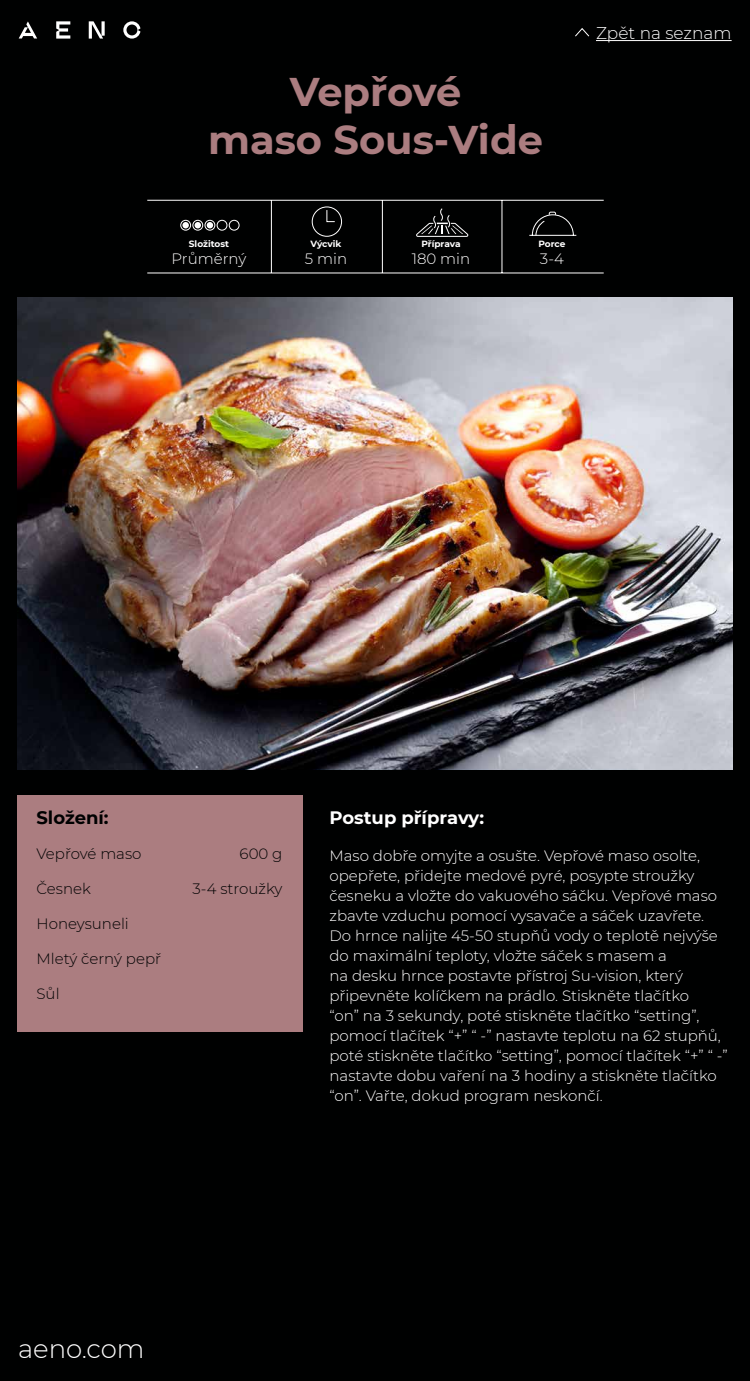
<style>
.page{position:relative;width:750px;height:1381px;background:#000101}
.page>*{position:absolute;margin:0;border:0;box-sizing:border-box;transform-origin:0 0}
.t1{font:700 40px/48px "Montserrat";color:#ab7d80;text-align:center}
.t2{font:300 26px "Montserrat";color:#fff}
.t3{font:700 18px "Montserrat";color:#fff}
.t4{font:700 18px "Montserrat";color:#000101}
.t5{font:300 17px "Montserrat";color:#fff}
.t6{font:300 15px/20px "Montserrat";color:#fff}
.t7{font:300 15px "Montserrat";color:#000101}
.t8{font:700 9px "Montserrat";letter-spacing:-.005em;color:#fff}
</style>
<div class="page">
<svg style="left:89px;top:21px;width:16px;height:18px"></svg>
<svg style="left:123px;top:21px;width:17px;height:18px"></svg>
<svg style="left:19px;top:21px;width:18px;height:18px"></svg>
<svg style="left:56px;top:21px;width:14px;height:18px"></svg>
<svg style="left:575px;top:28px;width:15px;height:9px"></svg>
<hr style="left:596px;top:40px;width:136px;height:1px;background:#fff">
<div style="left:18px;top:795px;width:286px;height:237px;background:#ab7d80"></div>
<hr style="left:147px;top:200px;width:457px;height:1px;background:#fff">
<hr style="left:147px;top:273px;width:457px;height:1px;background:#fff">
<hr style="left:271px;top:200px;width:1px;height:73px;background:#fff">
<hr style="left:382px;top:200px;width:1px;height:73px;background:#fff">
<hr style="left:502px;top:200px;width:1px;height:73px;background:#fff">
<div style="left:312px;top:206px;width:30px;height:31px;border:1px solid #fff;border-radius:50%"></div>
<svg style="left:326px;top:210px;width:9px;height:12px"></svg>
<svg style="left:416px;top:208px;width:53px;height:29px"></svg>
<svg style="left:529px;top:212px;width:48px;height:24px"></svg>
<img style="left:18px;top:297px;width:714px;height:473px">
<div style="left:180px;top:220px;width:11px;height:11px;border:1px solid #fff;border-radius:50%"></div>
<div style="left:182px;top:222px;width:7px;height:6px;background:#fff;border-radius:50%"></div>
<div style="left:192px;top:220px;width:11px;height:11px;border:1px solid #fff;border-radius:50%"></div>
<svg style="left:195px;top:222px;width:6px;height:6px"></svg>
<div style="left:204px;top:220px;width:11px;height:11px;border:1px solid #fff;border-radius:50%"></div>
<svg style="left:207px;top:219px;width:33px;height:12px"></svg>
<h1 class="t1" style="left:208px;top:66px;width:336px">Vepřové<br>maso Sous-Vide</h1>
<p class="t5" style="left:596px;top:22px;width:137px">Zpět na seznam</p>
<p class="t8" style="left:189px;top:238px;width:42px">Složitost</p>
<p class="t6" style="left:172px;top:248px;width:76px">Průměrný</p>
<p class="t8" style="left:310px;top:238px;width:33px">Výcvik</p>
<p class="t6" style="left:305px;top:248px;width:44px">5 min</p>
<p class="t8" style="left:421px;top:238px;width:41px">Příprava</p>
<p class="t6" style="left:412px;top:248px;width:60px">180 min</p>
<p class="t8" style="left:538px;top:238px;width:29px">Porce</p>
<p class="t6" style="left:540px;top:248px;width:26px">3-4</p>
<p class="t4" style="left:36px;top:805px;width:74px">Složení:</p>
<p class="t7" style="left:36px;top:844px;width:107px">Vepřové maso</p>
<p class="t7" style="left:36px;top:879px;width:56px">Česnek</p>
<p class="t7" style="left:36px;top:914px;width:94px">Honeysuneli</p>
<p class="t7" style="left:36px;top:949px;width:126px">Mletý černý pepř</p>
<p class="t7" style="left:36px;top:984px;width:25px">Sůl</p>
<p class="t7" style="left:240px;top:844px;width:44px">600 g</p>
<p class="t7" style="left:193px;top:879px;width:91px">3-4 stroužky</p>
<p class="t3" style="left:330px;top:805px;width:156px">Postup přípravy:</p>
<p class="t6" style="left:330px;top:845px;width:400px">Maso dobře omyjte a osušte. Vepřové maso osolte, opepřete, přidejte medové pyré, posypte stroužky česneku a vložte do vakuového sáčku. Vepřové maso zbavte vzduchu pomocí vysavače a sáček uzavřete.<br>Do hrnce nalijte 45-50 stupňů vody o teplotě nejvýše do maximální teploty, vložte sáček s masem a<br>na desku hrnce postavte přístroj Su-vision, který připevněte kolíčkem na prádlo. Stiskněte tlačítko<br>“on” na 3 sekundy, poté stiskněte tlačítko “setting”, pomocí tlačítek “+” “ -” nastavte teplotu na 62 stupňů, poté stiskněte tlačítko “setting”, pomocí tlačítek “+” “ -” nastavte dobu vaření na 3 hodiny a stiskněte tlačítko “on”. Vařte, dokud program neskončí.</p>
<h2 class="t2" style="left:18px;top:1331px;width:128px">aeno.com</h2>
</div>
